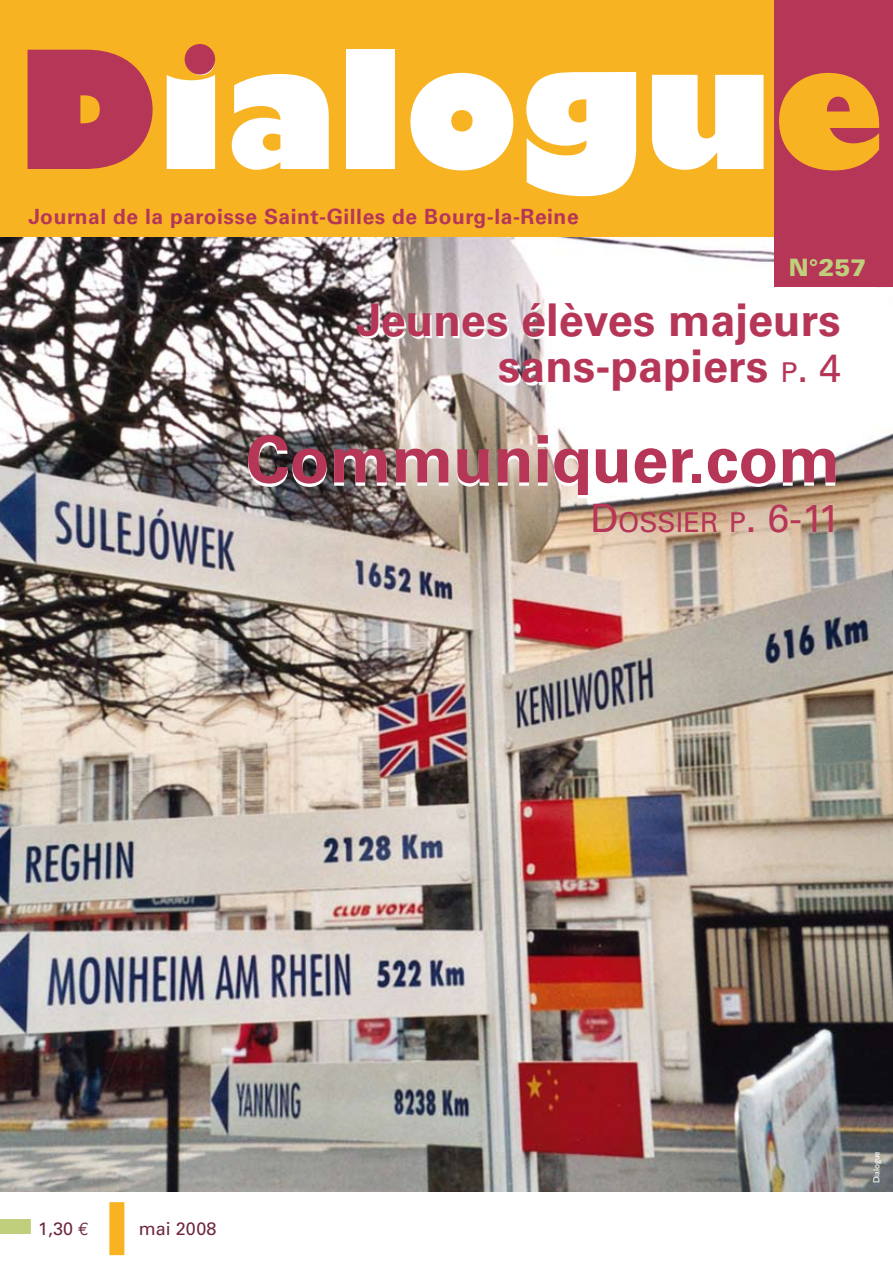
<style>
.page{position:relative;width:893px;height:1263px;background:#fff}
.page>*{position:absolute;margin:0;border:0;box-sizing:border-box;transform-origin:0 0}
.t1{font:800 160.05px "Gill Sans";color:#fff}
.t2{font:700 65.55px "Univers";color:#b63658}
.t3{font:700 45px/46.5px "Univers";color:#b63658;text-align:right}
.t4{font:27.3px "Univers";color:#b63658}
.t5{font:900 24px "Univers";color:#c0cf7b}
.t6{font:700 21px "Univers";letter-spacing:.025em;color:#b63658}
.t7{font:18px "Univers";color:#6d2741}
.t8{font:9px "Gill Sans";color:#fff}
.s1{color:#b63658}
.s2{font-size:165px}
.s3{color:#f8b323}
.s4{font-weight:400;font-size:27.3px}
.s5{font-weight:400;font-size:39px}
.s6{font-family:"Euro Mono"}
.s7{font-size:39px}
</style>
<div class="page">
<img style="left:0;top:237px;width:893px;height:955px">
<div style="left:0;top:0;width:893px;height:237px;background:#f8b323"></div>
<div style="left:774px;top:0;width:119px;height:286px;background:#b63658"></div>
<div style="left:185px;top:44px;width:30px;height:31px;background:#b63658;border-radius:50%"></div>
<div style="left:0;top:1219px;width:31px;height:15px;background:#c0cf7b"></div>
<div style="left:109px;top:1202px;width:15px;height:53px;background:#f8b323"></div>
<svg style="left:338px;top:294px;width:551px;height:186px"></svg>
<p class="t1" style="left:16px;top:10px;width:871px"><span class="s1">D</span>ialo<span class="s2">g</span>u<span class="s3">e</span></p>
<p class="t6" style="left:28px;top:204px;width:552px">Journal de la paroisse Saint-Gilles de Bourg-la-Reine</p>
<p class="t5" style="left:789px;top:252px;width:79px">N°257</p>
<p class="t3" style="left:356px;top:297px;width:486px">Jeunes élèves majeurs sans-papiers <span class="s4">P</span><span class="s5">. 4</span></p>
<p class="t2" style="left:246px;top:421px;width:596px">Communiquer.com</p>
<p class="t7" style="left:38px;top:1218px;width:52px">1,30 <span class="s6">e</span></p>
<p class="t7" style="left:139px;top:1218px;width:79px">MAI 2008</p>
<p class="t4" style="left:590px;top:506px;width:252px"><span class="s7">D</span>OSSIER P<span class="s7">. 6-11</span></p>
<p class="t8" style="left:871px;top:1183px;width:34px;rotate:-90deg">Dialogue</p>
</div>
